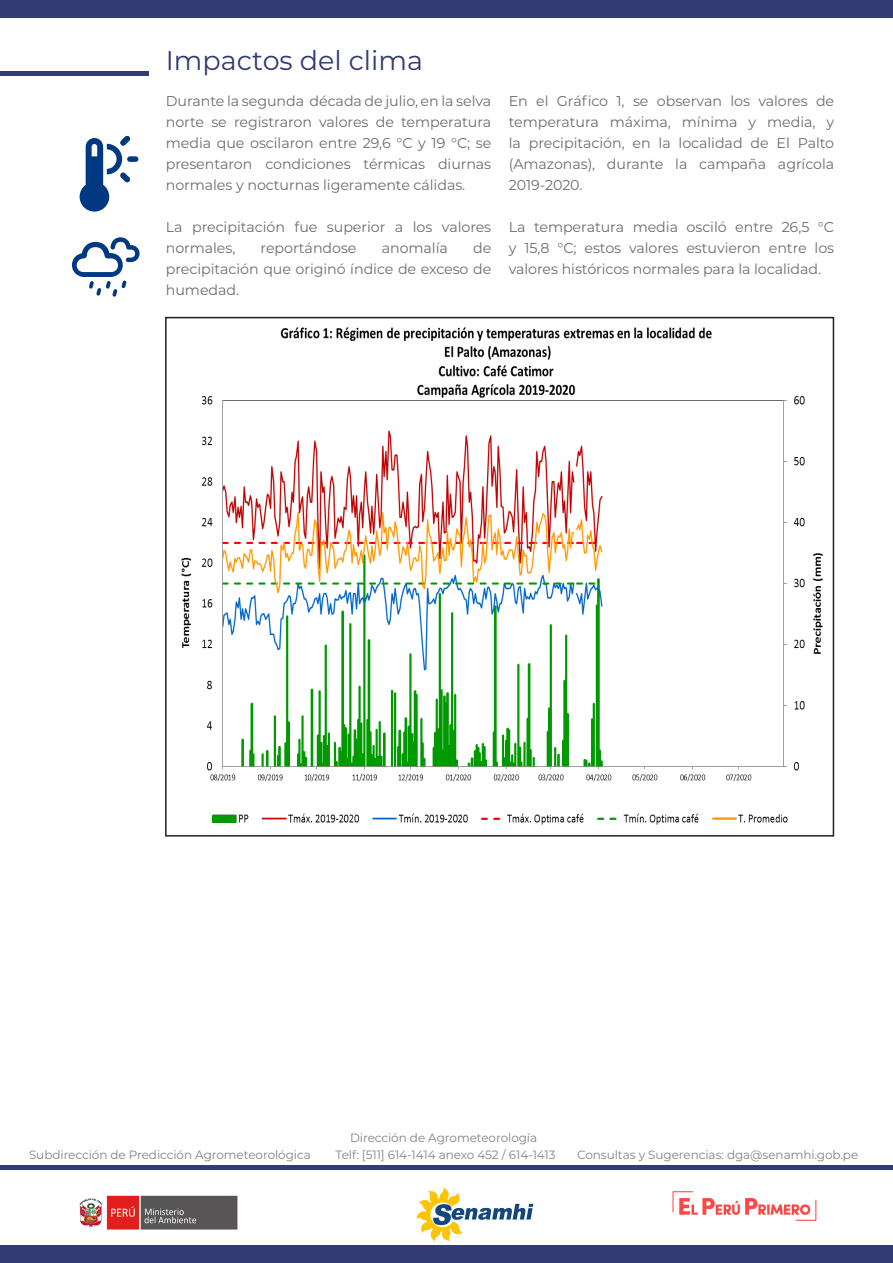
<style>
.page{position:relative;width:893px;height:1263px;background:#fff}
.page>*{position:absolute;margin:0;border:0;box-sizing:border-box;transform-origin:0 0}
.t1{font:27px "Montserrat";color:#323a72}
.t2{font:14.25px/21px "Montserrat";letter-spacing:-.005em;color:#6b6d6f;text-align:justify}
.t3{font:12px "Montserrat";letter-spacing:-.005em;color:#828385}
</style>
<div class="page">
<div style="left:0;top:71px;width:149px;height:5px;background:#333b73"></div>
<div style="left:0;top:1245px;width:893px;height:18px;background:#333b73"></div>
<div style="left:0;top:0;width:893px;height:18px;background:#333b73"></div>
<div style="left:127px;top:156px;width:11px;height:6px;background:#003882;border-radius:3px"></div>
<svg style="left:80px;top:136px;width:50px;height:76px"></svg>
<svg style="left:72px;top:237px;width:68px;height:60px"></svg>
<div style="left:1px;top:1165px;width:892px;height:5px;background:#333b73"></div>
<img style="left:79px;top:1195px;width:159px;height:35px">
<img style="left:416px;top:1187px;width:118px;height:54px">
<img style="left:672px;top:1191px;width:145px;height:30px">
<img style="left:181px;top:327px;width:642px;height:498px">
<div style="left:165px;top:317px;width:669px;height:519px;border:2px solid #231f20"></div>
<h1 class="t1" style="left:166px;top:42px;width:259px">Impactos del clima</h1>
<p class="t2" style="left:166px;top:90px;width:327px">Durante la segunda década de julio, en la selva norte se registraron valores de temperatura media que oscilaron entre 29,6 °C y 19 °C; se presentaron condiciones térmicas diurnas normales y nocturnas ligeramente cálidas.</p>
<p class="t2" style="left:166px;top:216px;width:327px">La precipitación fue superior a los valores normales,</p>
<p class="t2" style="left:166px;top:237px;width:327px;text-indent:307px">de precipitación que originó índice de exceso de humedad.</p>
<p class="t2" style="left:261px;top:237px;width:97px">reportándose</p>
<p class="t2" style="left:382px;top:237px;width:68px">anomalía</p>
<p class="t2" style="left:509px;top:90px;width:327px">En el Gráfico 1, se observan los valores de temperatura máxima, mínima y media, y la precipitación, en la localidad de El Palto (Amazonas), durante la campaña agrícola 2019-2020.</p>
<p class="t2" style="left:509px;top:216px;width:327px">La temperatura media osciló entre 26,5 °C y 15,8 °C; estos valores estuvieron entre los valores históricos normales para la localidad.</p>
<p class="t3" style="left:350px;top:1129px;width:189px">Dirección de Agrometeorología</p>
<p class="t3" style="left:29px;top:1147px;width:283px">Subdirección de Predicción Agrometeorológica</p>
<p class="t3" style="left:335px;top:1147px;width:222px">Telf: [511] 614-1414 anexo 452 / 614-1413</p>
<p class="t3" style="left:577px;top:1147px;width:283px">Consultas y Sugerencias: dga@senamhi.gob.pe</p>
</div>
